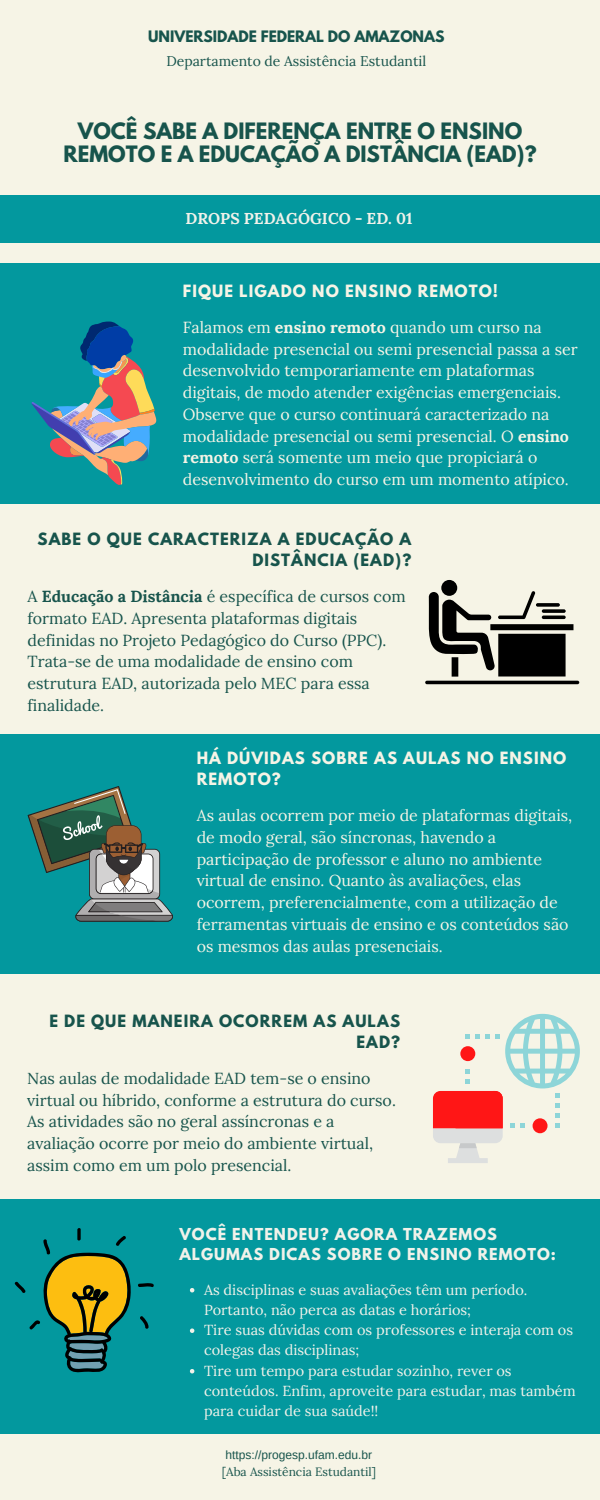
<style>
.page{position:relative;width:600px;height:1500px;background:#f6f4e6}
.page>*{position:absolute;margin:0;border:0;box-sizing:border-box;transform-origin:0 0}
.t1{font:700 20px/23.5px "League Spartan";color:#17544c;text-align:center}
.t2{font:16px/21.8px "Lora";color:#f6f4e6}
.t3{font:16px/21.8px "Lora";color:#17544c}
.t4{font:700 15.7px "Lora";color:#f1f2ea}
.t5{font:700 15px/21px "League Spartan";letter-spacing:.07em;color:#17544c;text-align:right}
.t6{font:700 15px/21px "League Spartan";letter-spacing:.07em;color:#f6f4e6}
.t7{font:700 14.6px/20.2px "League Spartan";letter-spacing:.07em;color:#f1f2ea}
.t8{font:14.5px/20.2px "Lora";color:#f1f2ea}
.t9{font:14px "Lora";color:#17544c}
.t10{font:700 14px "League Spartan";color:#17544c}
.t11{font:12px "Arimo";color:#17544c}
.t12{font:12px "Lora";color:#17544c}
.s1{font-weight:700}
</style>
<div class="page">
<div style="left:0;top:263px;width:600px;height:240px;background:#03989e"></div>
<div style="left:0;top:196px;width:600px;height:46px;background:#03989e"></div>
<div style="left:0;top:735px;width:600px;height:238px;background:#03989e"></div>
<div style="left:0;top:1199px;width:600px;height:234px;background:#03989e"></div>
<svg style="left:31px;top:322px;width:125px;height:163px"></svg>
<svg style="left:425px;top:580px;width:154px;height:104px"></svg>
<svg style="left:28px;top:786px;width:145px;height:136px"></svg>
<svg style="left:433px;top:1014px;width:147px;height:149px"></svg>
<svg style="left:190px;top:1288px;width:4px;height:4px"></svg>
<svg style="left:190px;top:1328px;width:4px;height:5px"></svg>
<svg style="left:190px;top:1369px;width:4px;height:4px"></svg>
<svg style="left:138px;top:1283px;width:16px;height:4px"></svg>
<svg style="left:140px;top:1316px;width:9px;height:13px"></svg>
<svg style="left:14px;top:1228px;width:117px;height:145px"></svg>
<p class="t10" style="left:148px;top:29px;width:298px">UNIVERSIDADE FEDERAL DO AMAZONAS</p>
<p class="t9" style="left:166px;top:52px;width:261px">Departamento de Assistência Estudantil</p>
<p class="t1" style="left:63px;top:121px;width:475px">VOCÊ SABE A DIFERENÇA ENTRE O ENSINO<br>REMOTO E A EDUCAÇÃO A DISTÂNCIA (EAD)?</p>
<p class="t4" style="left:186px;top:208px;width:228px">DROPS PEDAGÓGICO - ED. 01</p>
<p class="t6" style="left:183px;top:282px;width:317px">FIQUE LIGADO NO ENSINO REMOTO!</p>
<p class="t2" style="left:183px;top:316px;width:396px">Falamos em <span class="s1">ensino remoto</span> quando um curso na modalidade presencial ou semi presencial passa a ser desenvolvido temporariamente em plataformas digitais, de modo atender exigências emergenciais.<br>Observe que o curso continuará caracterizado na modalidade presencial ou semi presencial. O <span class="s1">ensino remoto</span> será somente um meio que propiciará o desenvolvimento do curso em um momento atípico.</p>
<p class="t5" style="left:38px;top:530px;width:375px">SABE O QUE CARACTERIZA A EDUCAÇÃO A<br>DISTÂNCIA (EAD)?</p>
<p class="t3" style="left:28px;top:585px;width:380px">A <span class="s1">Educação a Distância</span> é específica de cursos com formato EAD. Apresenta plataformas digitais definidas no Projeto Pedagógico do Curso (PPC).<br>Trata-se de uma modalidade de ensino com estrutura EAD, autorizada pelo MEC para essa finalidade.</p>
<p class="t6" style="left:197px;top:749px;width:371px">HÁ DÚVIDAS SOBRE AS AULAS NO ENSINO<br>REMOTO?</p>
<p class="t2" style="left:197px;top:804px;width:377px">As aulas ocorrem por meio de plataformas digitais, de modo geral, são síncronas, havendo a participação de professor e aluno no ambiente virtual de ensino. Quanto às avaliações, elas ocorrem, preferencialmente, com a utilização de ferramentas virtuais de ensino e os conteúdos são os mesmos das aulas presenciais.</p>
<p class="t5" style="left:49px;top:1012px;width:352px">E DE QUE MANEIRA OCORREM AS AULAS<br>EAD?</p>
<p class="t3" style="left:27px;top:1067px;width:370px">Nas aulas de modalidade EAD tem-se o ensino virtual ou híbrido, conforme a estrutura do curso.<br>As atividades são no geral assíncronas e a avaliação ocorre por meio do ambiente virtual, assim como em um polo presencial.</p>
<p class="t7" style="left:179px;top:1226px;width:378px">VOCÊ ENTENDEU? AGORA TRAZEMOS<br>ALGUMAS DICAS SOBRE O ENSINO REMOTO:</p>
<p class="t8" style="left:204px;top:1279px;width:373px">As disciplinas e suas avaliações têm um período.<br>Portanto, não perca as datas e horários;<br>Tire suas dúvidas com os professores e interaja com os colegas das disciplinas;<br>Tire um tempo para estudar sozinho, rever os conteúdos. Enfim, aproveite para estudar, mas também para cuidar de sua saúde!!</p>
<p class="t11" style="left:226px;top:1448px;width:148px">https://progesp.ufam.edu.br</p>
<p class="t12" style="left:222px;top:1464px;width:156px">[Aba Assistência Estudantil]</p>
</div>
